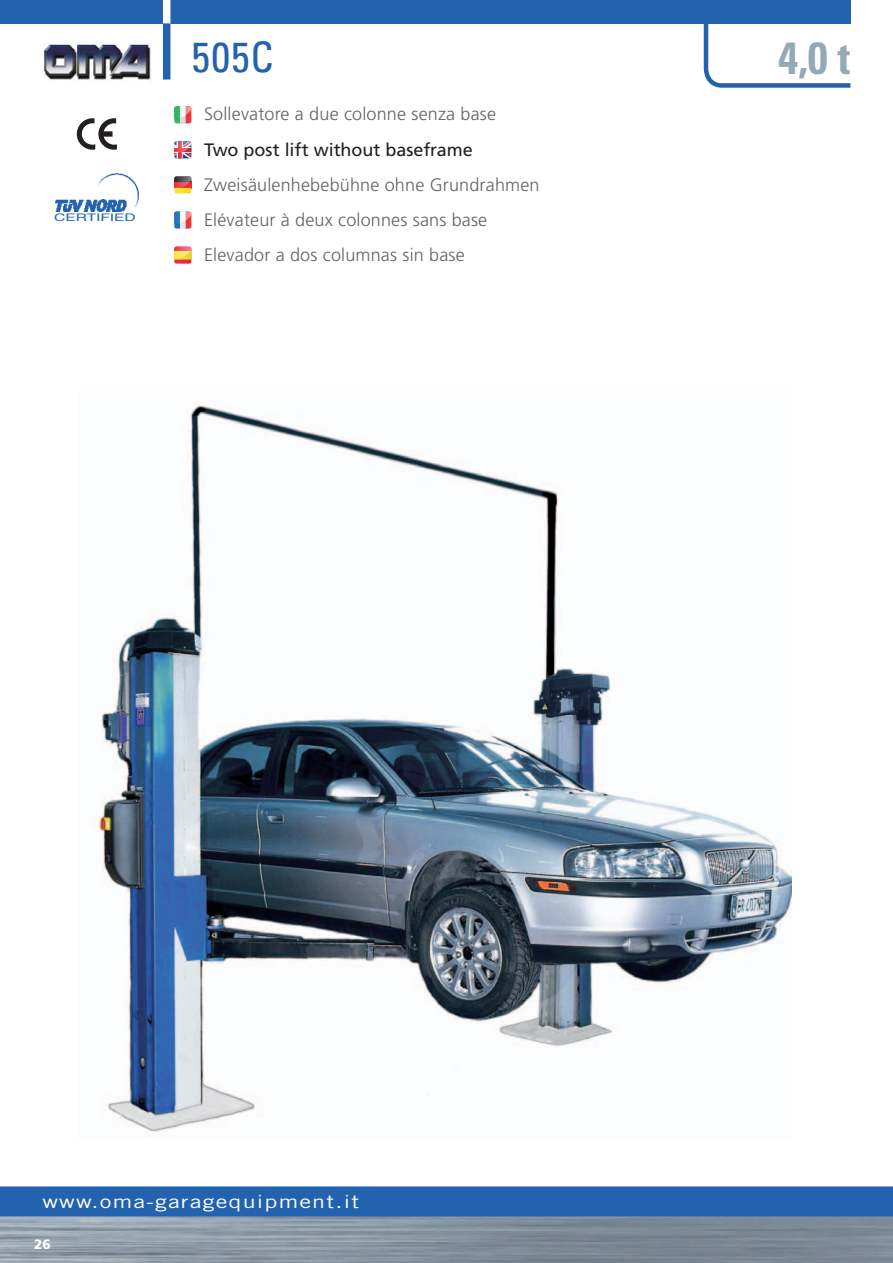
<style>
.page{position:relative;width:893px;height:1263px;background:#fff}
.page>*{position:absolute;margin:0;border:0;box-sizing:border-box;transform-origin:0 0}
.t1{font:700 condensed 45px "Univers";color:#95a9b4}
.t2{font:condensed 42px "Univers";color:#2362af}
.t3{font:300 18px/35.2px "Frutiger";letter-spacing:.01em;color:#636366}
.t4{font:18px "Frutiger";letter-spacing:-.005em;color:#231f20}
.t5{font:18px "Trade Gothic";letter-spacing:.05em;color:#fff;scale:1.3 1}
.t6{font:900 13.5px "Frutiger";color:#fff}
.t7{font:10.35px "Helvetica";letter-spacing:-.005em;color:#2362af;scale:1.5 1}
</style>
<div class="page">
<div style="left:0;top:0;width:850px;height:23px;background:#2362af"></div>
<div style="left:163px;top:0;width:7px;height:80px;background:#fff"></div>
<img style="left:0;top:1216px;width:893px;height:47px">
<svg style="left:77px;top:118px;width:40px;height:32px"></svg>
<img style="left:43px;top:44px;width:108px;height:36px">
<div style="left:0;top:1186px;width:893px;height:30px;background:#2362af"></div>
<svg style="left:701px;top:0;width:150px;height:88px"></svg>
<div style="left:163px;top:23px;width:7px;height:57px;background:#2362af"></div>
<img style="left:56px;top:174px;width:82px;height:38px">
<img style="left:99px;top:402px;width:692px;height:735px">
<svg style="left:174px;top:106px;width:17px;height:17px"></svg>
<svg style="left:174px;top:141px;width:17px;height:17px"></svg>
<svg style="left:174px;top:176px;width:17px;height:17px"></svg>
<svg style="left:174px;top:212px;width:17px;height:17px"></svg>
<svg style="left:174px;top:247px;width:17px;height:17px"></svg>
<p class="t7" style="left:54px;top:209px;width:56px">CERTIFIED</p>
<h2 class="t2" style="left:191px;top:30px;width:84px">505C</h2>
<h1 class="t1" style="left:778px;top:30px;width:74px">4,0 t</h1>
<p class="t3" style="left:204px;top:97px;width:294px">Sollevatore a due colonne senza base</p>
<p class="t4" style="left:204px;top:139px;width:270px">Two post lift without baseframe</p>
<p class="t3" style="left:204px;top:167px;width:337px">Zweisäulenhebebühne ohne Grundrahmen<br>Elévateur à deux colonnes sans base<br>Elevador a dos columnas sin base</p>
<p class="t5" style="left:43px;top:1191px;width:245px">www.oma-garagequipment.it</p>
<p class="t6" style="left:34px;top:1236px;width:18px">26</p>
</div>
